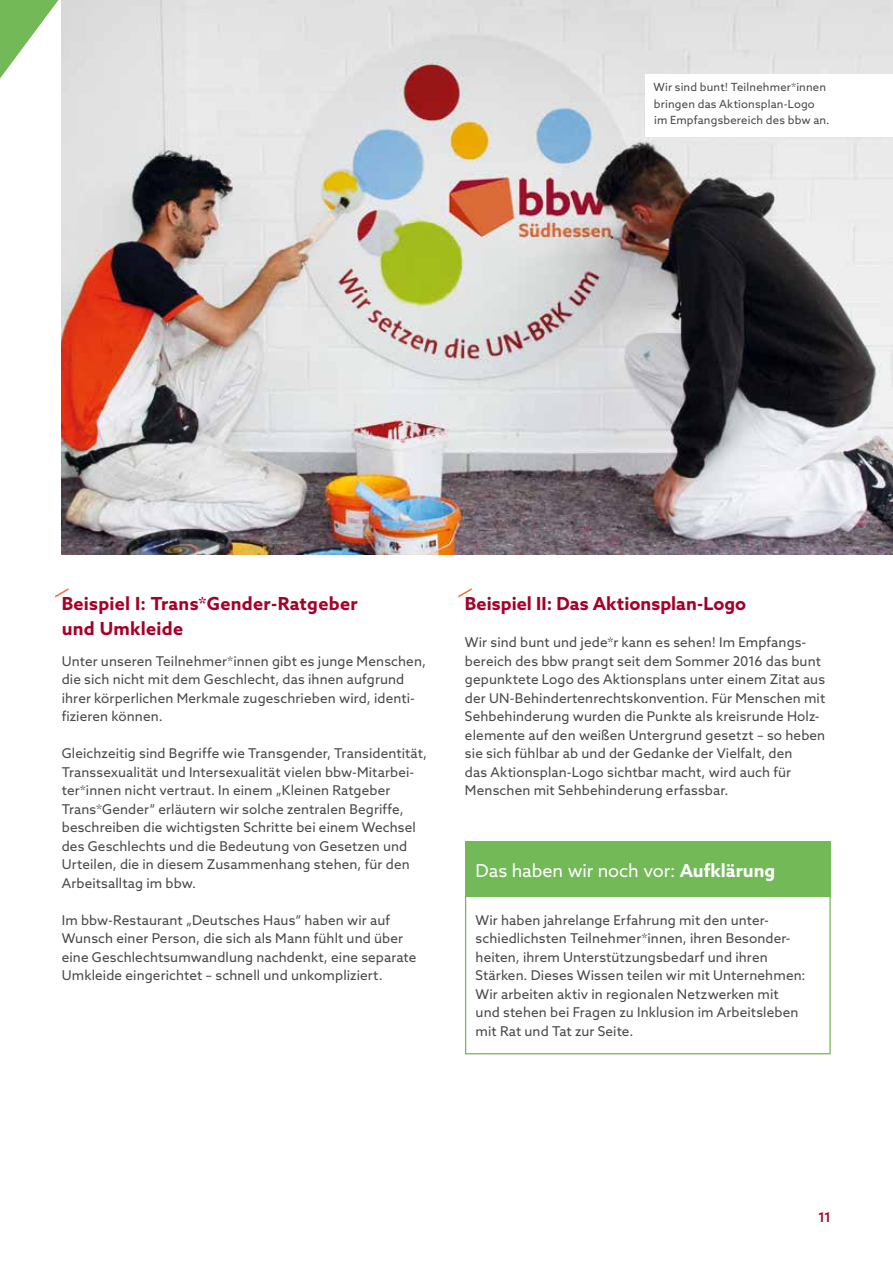
<style>
.page{position:relative;width:893px;height:1263px;background:#fff}
.page>*{position:absolute;margin:0;border:0;box-sizing:border-box;transform-origin:0 0}
.t1{font:700 18px/24.6px "Azo Sans";letter-spacing:.015em;color:#a6002a}
.t2{font:18px "Azo Sans";letter-spacing:-.005em;color:#fff}
.t3{font:13.5px/18.5px "Azo Sans";letter-spacing:.01em;color:#484847}
.t4{font:500 13.5px "Azo Sans";color:#a6002a}
.t5{font:11.25px/16.5px "Azo Sans";letter-spacing:.015em;color:#484847}
.s1{font-weight:700}
</style>
<div class="page">
<svg style="left:0;top:0;width:58px;height:79px"></svg>
<img style="left:62px;top:0;width:831px;height:555px">
<svg style="left:55px;top:588px;width:13px;height:10px"></svg>
<svg style="left:458px;top:588px;width:14px;height:10px"></svg>
<div style="left:645px;top:74px;width:248px;height:62px;background:#fff"></div>
<div style="left:465px;top:842px;width:366px;height:55px;background:#73b957"></div>
<div style="left:465px;top:893px;width:366px;height:161px;border:1px solid #73b957"></div>
<p class="t5" style="left:653px;top:79px;width:178px">Wir sind bunt! Teilnehmer*innen bringen das Aktionsplan-Logo im Empfangsbereich des bbw an.</p>
<h1 class="t1" style="left:62px;top:591px;width:297px">Beispiel I: Trans*Gender-Ratgeber und Umkleide</h1>
<p class="t3" style="left:62px;top:652px;width:366px">Unter unseren Teilnehmer*innen gibt es junge Menschen, die sich nicht mit dem Geschlecht, das ihnen aufgrund ihrer körperlichen Merkmale zugeschrieben wird, identi&shy;fizieren können.</p>
<p class="t3" style="left:62px;top:744px;width:367px">Gleichzeitig sind Begriffe wie Transgender, Transidentität, Transsexualität und Intersexualität vielen bbw-Mitarbei&shy;ter*innen nicht vertraut. In einem „Kleinen Ratgeber Trans*Gender“ erläutern wir solche zentralen Begriffe, beschreiben die wichtigsten Schritte bei einem Wechsel des Geschlechts und die Bedeutung von Gesetzen und Urteilen, die in diesem Zusammenhang stehen, für den Arbeitsalltag im bbw.</p>
<p class="t3" style="left:62px;top:911px;width:356px">Im bbw-Restaurant „Deutsches Haus“ haben wir auf Wunsch einer Person, die sich als Mann fühlt und über eine Geschlechtsumwandlung nachdenkt, eine separate Umkleide eingerichtet – schnell und unkompliziert.</p>
<h1 class="t1" style="left:465px;top:591px;width:283px">Beispiel II: Das Aktionsplan-Logo</h1>
<p class="t3" style="left:465px;top:633px;width:362px">Wir sind bunt und jede*r kann es sehen! Im Empfangs&shy;bereich des bbw prangt seit dem Sommer 2016 das bunt gepunktete Logo des Aktionsplans unter einem Zitat aus der UN-Behindertenrechtskonvention. Für Menschen mit Sehbehinderung wurden die Punkte als kreisrunde Holz&shy;elemente auf den weißen Untergrund gesetzt – so heben sie sich fühlbar ab und der Gedanke der Vielfalt, den<br>das Aktionsplan-Logo sichtbar macht, wird auch für Menschen mit Sehbehinderung erfassbar.</p>
<h1 class="t2" style="left:476px;top:859px;width:301px">Das haben wir noch vor: <span class="s1">Aufklärung</span></h1>
<p class="t3" style="left:476px;top:911px;width:331px">Wir haben jahrelange Erfahrung mit den unter&shy;schiedlichsten Teilnehmer*innen, ihren Besonder&shy;heiten, ihrem Unterstützungsbedarf und ihren Stärken. Dieses Wissen teilen wir mit Unternehmen:<br>Wir arbeiten aktiv in regionalen Netzwerken mit und stehen bei Fragen zu Inklusion im Arbeitsleben mit Rat und Tat zur Seite.</p>
<p class="t4" style="left:818px;top:1208px;width:15px">11</p>
</div>
